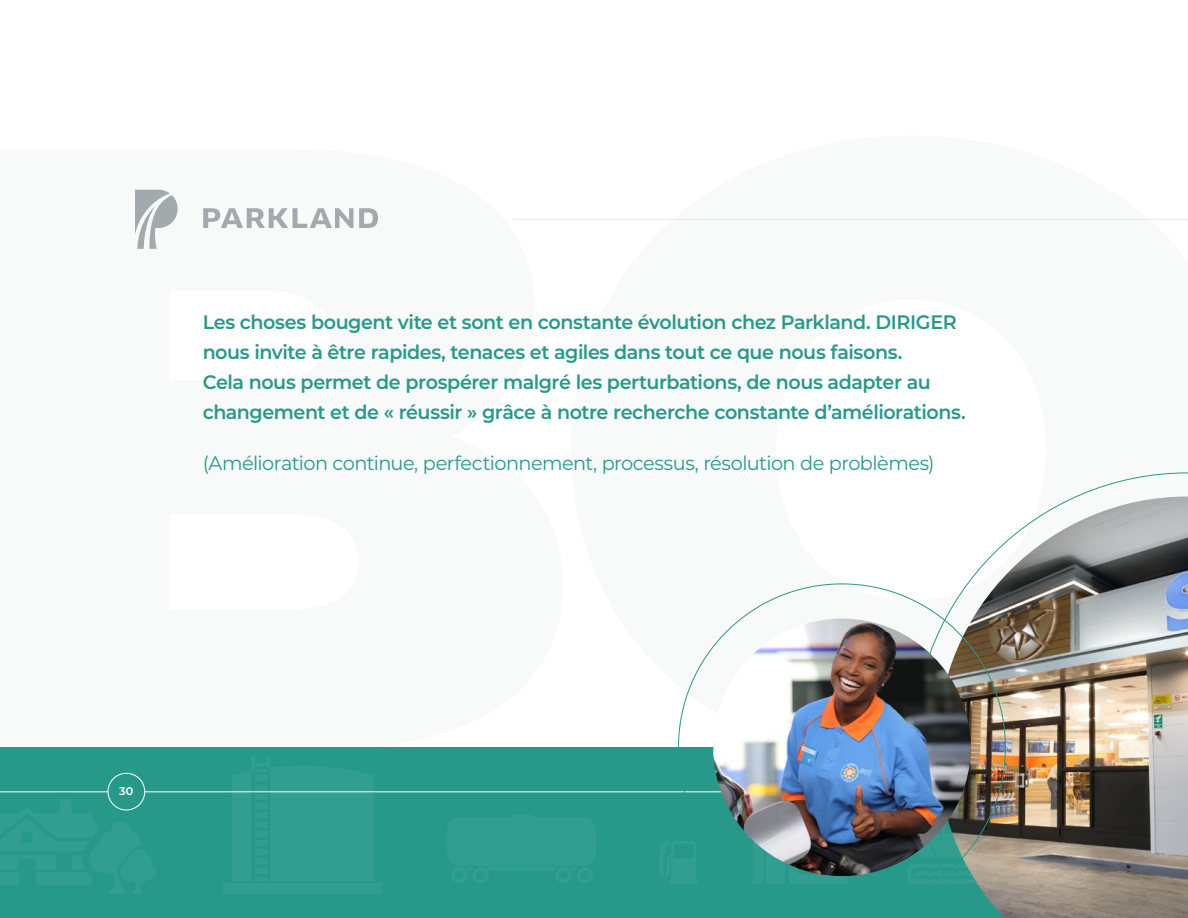
<style>
.page{position:relative;width:1188px;height:918px;background:#fff}
.page>*{position:absolute;margin:0;border:0;box-sizing:border-box;transform-origin:0 0}
.t1{font:600 19.5px/30px "Montserrat";letter-spacing:-.025em;color:#279989}
.t2{font:19.5px "Montserrat";letter-spacing:-.025em;color:#279989}
.t3{font:600 11.25px "Montserrat";color:#fff}
</style>
<div class="page">
<div style="left:0;top:747px;width:1188px;height:171px;background:#279989"></div>
<svg style="left:660px;top:841px;width:37px;height:42px"></svg>
<svg style="left:448px;top:815px;width:147px;height:68px"></svg>
<svg style="left:0;top:799px;width:156px;height:94px"></svg>
<svg style="left:232px;top:756px;width:142px;height:125px"></svg>
<div style="left:255px;top:859px;width:11px;height:5px;background:#329e8f"></div>
<div style="left:255px;top:868px;width:11px;height:5px;background:#329e8f"></div>
<div style="left:224px;top:884px;width:158px;height:10px;background:#329e8f"></div>
<div style="left:747px;top:828px;width:106px;height:10px;background:#329e8f"></div>
<svg style="left:753px;top:841px;width:94px;height:43px"></svg>
<svg style="left:907px;top:865px;width:6px;height:18px"></svg>
<hr style="left:145px;top:792px;width:1043px;height:1px;background:#fff">
<hr style="left:0;top:792px;width:108px;height:1px;background:#fff">
<div style="left:108px;top:773px;width:37px;height:37px;border:1px solid #fff;border-radius:50%"></div>
<hr style="left:513px;top:219px;width:675px;height:1px;background:#e3e6e7">
<svg style="left:135px;top:190px;width:43px;height:59px"></svg>
<svg style="left:203px;top:208px;width:150px;height:20px"></svg>
<svg style="left:359px;top:208px;width:19px;height:20px"></svg>
<svg style="left:913px;top:473px;width:275px;height:410px"></svg>
<img style="left:937px;top:496px;width:251px;height:422px">
<img style="left:713px;top:619px;width:258px;height:257px;border-radius:129px">
<p class="t1" style="left:203px;top:307px;width:765px">Les choses bougent vite et sont en constante évolution chez Parkland. DIRIGER nous invite à être rapides, tenaces et agiles dans tout ce que nous faisons.<br>Cela nous permet de prospérer malgré les perturbations, de nous adapter au changement et de « réussir » grâce à notre recherche constante d’améliorations.</p>
<p class="t2" style="left:203px;top:449px;width:733px">(Amélioration continue, perfectionnement, processus, résolution de problèmes)</p>
<p class="t3" style="left:119px;top:783px;width:16px">30</p>
</div>
